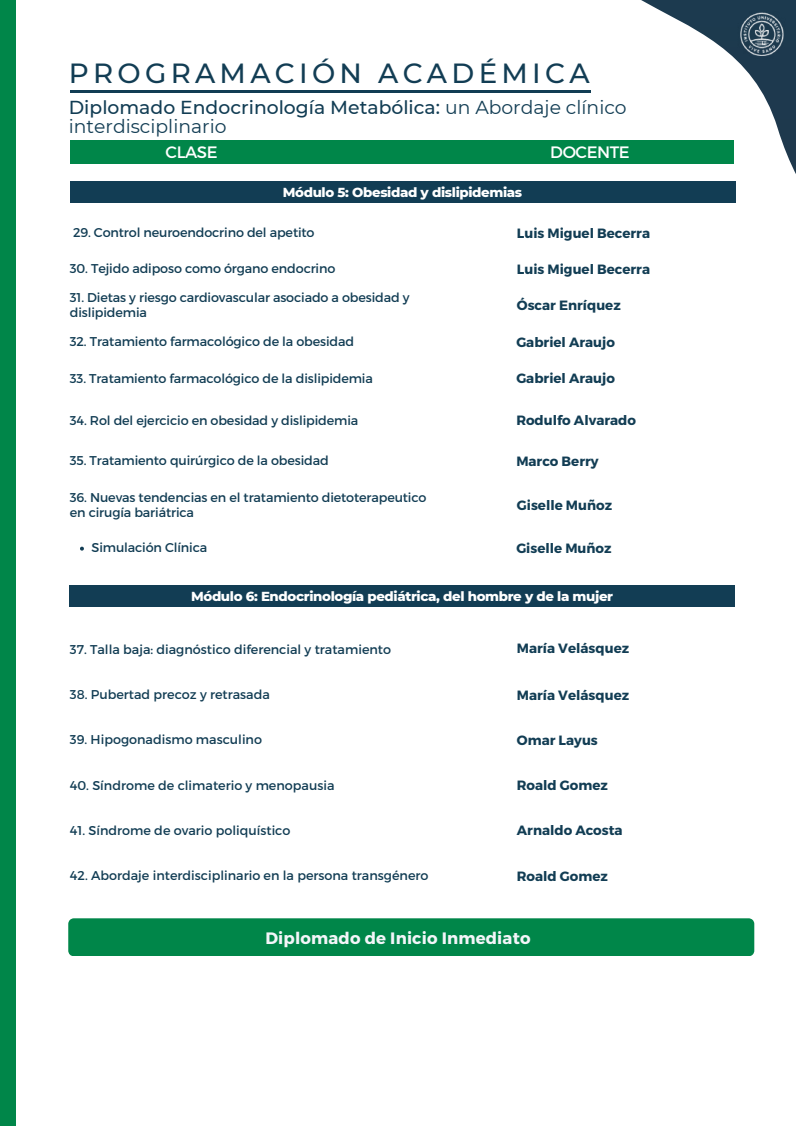
<style>
.page{position:relative;width:796px;height:1126px;background:#fff}
.page>*{position:absolute;margin:0;border:0;box-sizing:border-box;transform-origin:0 0}
.t1{font:500 27.67px "Montserrat";letter-spacing:.155em;color:#123d54}
.t2{font:18.75px/19.6px "Montserrat";color:#123d54}
.t3{font:700 16.5px "Montserrat";letter-spacing:.01em;color:#f3f5f9}
.t4{font:16.5px "Montserrat";letter-spacing:-.025em;color:#fff}
.t5{font:700 13.42px "Montserrat";color:#123d54}
.t6{font:800 13.35px "Montserrat";letter-spacing:-.025em;color:#fff}
.t7{font:12.75px/15.1px "Montserrat";letter-spacing:-.01em;color:#123d54}
.s1{font-weight:500}
</style>
<div class="page">
<svg style="left:525px;top:0;width:270px;height:203px"></svg>
<img style="left:731px;top:6px;width:59px;height:59px">
<div style="left:70px;top:181px;width:665px;height:22px;background:#123d54"></div>
<div style="left:0;top:0;width:15px;height:1125px;background:#008649"></div>
<div style="left:70px;top:140px;width:663px;height:23px;background:#008649"></div>
<svg style="left:80px;top:546px;width:4px;height:4px"></svg>
<div style="left:69px;top:585px;width:665px;height:22px;background:#123d54"></div>
<hr style="left:70px;top:90px;width:520px;height:3px;background:#123d54">
<div style="left:68px;top:918px;width:686px;height:37px;background:#008649"></div>
<h1 class="t1" style="left:69px;top:56px;width:522px">PROGRAMACIÓN ACADÉMICA</h1>
<h2 class="t2" style="left:69px;top:97px;width:559px"><span class="s1">Diplomado Endocrinología Metabólica:</span> un Abordaje clínico interdisciplinario</h2>
<p class="t4" style="left:165px;top:141px;width:53px">CLASE</p>
<p class="t4" style="left:550px;top:141px;width:81px">DOCENTE</p>
<p class="t6" style="left:283px;top:184px;width:241px">Módulo 5: Obesidad y dislipidemias</p>
<p class="t7" style="left:73px;top:224px;width:243px">29. Control neuroendocrino del apetito</p>
<p class="t5" style="left:516px;top:224px;width:135px">Luis Miguel Becerra</p>
<p class="t7" style="left:70px;top:260px;width:267px">30. Tejido adiposo como órgano endocrino</p>
<p class="t5" style="left:516px;top:260px;width:135px">Luis Miguel Becerra</p>
<p class="t7" style="left:70px;top:289px;width:341px">31. Dietas y riesgo cardiovascular asociado a obesidad y dislipidemia</p>
<p class="t5" style="left:516px;top:297px;width:105px">Óscar Enríquez</p>
<p class="t7" style="left:70px;top:333px;width:286px">32. Tratamiento farmacológico de la obesidad</p>
<p class="t5" style="left:516px;top:333px;width:100px">Gabriel Araujo</p>
<p class="t7" style="left:70px;top:370px;width:304px">33. Tratamiento farmacológico de la dislipidemia</p>
<p class="t5" style="left:516px;top:369px;width:100px">Gabriel Araujo</p>
<p class="t7" style="left:70px;top:412px;width:290px">34. Rol del ejercicio en obesidad y dislipidemia</p>
<p class="t5" style="left:516px;top:411px;width:121px">Rodulfo Alvarado</p>
<p class="t7" style="left:70px;top:452px;width:260px">35. Tratamiento quirúrgico de la obesidad</p>
<p class="t5" style="left:516px;top:452px;width:84px">Marco Berry</p>
<p class="t7" style="left:70px;top:488px;width:358px">36. Nuevas tendencias en el tratamiento dietoterapeutico en cirugía bariátrica</p>
<p class="t5" style="left:516px;top:496px;width:97px">Giselle Muñoz</p>
<p class="t7" style="left:91px;top:539px;width:117px">Simulación Clínica</p>
<p class="t5" style="left:516px;top:539px;width:97px">Giselle Muñoz</p>
<p class="t6" style="left:191px;top:587px;width:423px">Módulo 6: Endocrinología pediátrica, del hombre y de la mujer</p>
<p class="t7" style="left:70px;top:641px;width:323px">37. Talla baja: diagnóstico diferencial y tratamiento</p>
<p class="t5" style="left:516px;top:639px;width:114px">María Velásquez</p>
<p class="t7" style="left:70px;top:686px;width:201px">38. Pubertad precoz y retrasada</p>
<p class="t5" style="left:516px;top:686px;width:114px">María Velásquez</p>
<p class="t7" style="left:70px;top:731px;width:194px">39. Hipogonadismo masculino</p>
<p class="t5" style="left:516px;top:731px;width:82px">Omar Layus</p>
<p class="t7" style="left:70px;top:776px;width:266px">40. Síndrome de climaterio y menopausia</p>
<p class="t5" style="left:516px;top:776px;width:93px">Roald Gomez</p>
<p class="t7" style="left:70px;top:821px;width:222px">41. Síndrome de ovario poliquístico</p>
<p class="t7" style="left:70px;top:866px;width:360px">42. Abordaje interdisciplinario en la persona transgénero</p>
<p class="t5" style="left:516px;top:821px;width:107px">Arnaldo Acosta</p>
<p class="t5" style="left:516px;top:866px;width:93px">Roald Gomez</p>
<p class="t3" style="left:265px;top:926px;width:266px">Diplomado de Inicio Inmediato</p>
</div>
